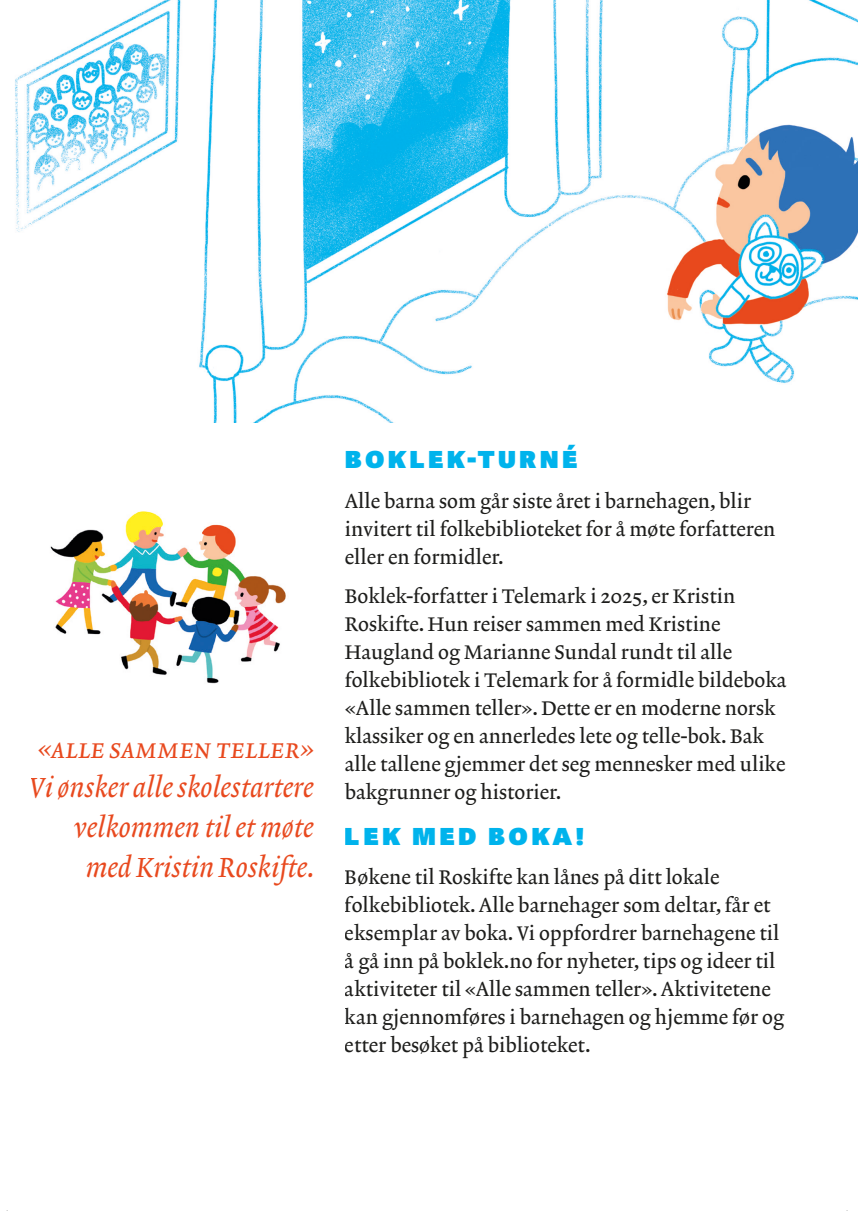
<style>
.page{position:relative;width:858px;height:1211px;background:#fff}
.page>*{position:absolute;margin:0;border:0;box-sizing:border-box;transform-origin:0 0}
.t1{font:800 30px "Adelle Sans";letter-spacing:.11em;color:#00b3ec}
.t2{font:28px/39.8px "Lexicon No 2 Italic A";color:#e8491e;text-align:right}
.t3{font:20px/28px "Lexicon No 2 Roman A";color:#1d1d1b}
</style>
<div class="page">
<img style="left:15px;top:0;width:842px;height:422px">
<img style="left:50px;top:511px;width:236px;height:173px">
<h2 class="t2" style="left:30px;top:729px;width:286px">«ALLE SAMMEN TELLER»<br>Vi ønsker alle skolestartere velkommen til et møte med Kristin Roskifte.</h2>
<h1 class="t1" style="left:344px;top:438px;width:234px">Boklek-turné</h1>
<p class="t3" style="left:344px;top:488px;width:432px">Alle barna som går siste året i barnehagen, blir invitert til folkebiblioteket for å møte forfatteren eller en formidler.</p>
<p class="t3" style="left:344px;top:583px;width:443px">Boklek-forfatter i Telemark i 2025, er Kristin Roskifte. Hun reiser sammen med Kristine Haugland og Marianne Sundal rundt til alle folkebibliotek i Telemark for å formidle bildeboka «Alle sammen teller». Dette er en moderne norsk klassiker og en annerledes lete og telle-bok. Bak alle tallene gjemmer det seg mennesker med ulike bakgrunner og historier.</p>
<h1 class="t1" style="left:344px;top:815px;width:241px">Lek med boka!</h1>
<p class="t3" style="left:344px;top:864px;width:440px">Bøkene til Roskifte kan lånes på ditt lokale folkebibliotek. Alle barnehager som deltar, får et eksemplar av boka. Vi oppfordrer barnehagene til å gå inn på boklek.no for nyheter, tips og ideer til aktiviteter til «Alle sammen teller». Aktivitetene kan gjennomføres i barnehagen og hjemme før og etter besøket på biblioteket.</p>
</div>
